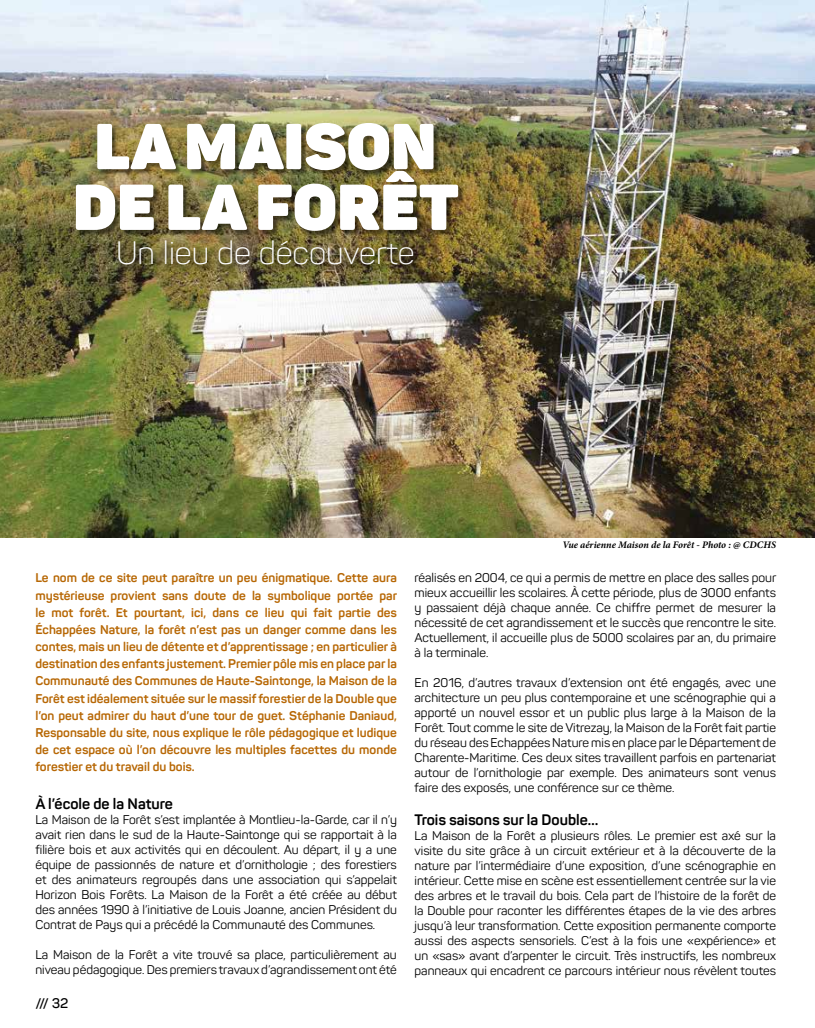
<style>
.page{position:relative;width:815px;height:1028px;background:#fff}
.page>*{position:absolute;margin:0;border:0;box-sizing:border-box;transform-origin:0 0}
.t1{font:900 63.75px/60.6px "Panton";letter-spacing:.01em;color:#fff;text-align:center}
.t2{font:300 32px "Panton";color:#fff}
.t3{font:700 15px "Panton";color:#000}
.t4{font:600 13.75px "Panton";color:#000}
.t5{font:12.5px/15px "Panton";color:#000;text-align:justify}
.t6{font:700 12.5px/17.2px "Panton";color:#b76704;text-align:justify}
.t7{font:italic 700 10px "Minion Pro";color:#000}
</style>
<div class="page">
<img style="left:0;top:0;width:815px;height:537px">
<svg style="left:116px;top:238px;width:304px;height:34px;background:#695e34"></svg>
<div style="left:77px;top:124px;width:388px;height:114px;background:#000;opacity:.48"></div>
<h1 class="t1" style="left:73px;top:115px;width:387px">LA MAISON<br>DE LA FORÊT</h1>
<h2 class="t2" style="left:116px;top:234px;width:300px">Un lieu de découverte</h2>
<p class="t7" style="left:562px;top:538px;width:215px">Vue aérienne Maison de la Forêt - Photo : @ CDCHS</p>
<p class="t6" style="left:35px;top:569px;width:363px">Le nom de ce site peut paraître un peu énigmatique. Cette aura mystérieuse provient sans doute de la symbolique portée par le mot forêt. Et pourtant, ici, dans ce lieu qui fait partie des Échappées Nature, la forêt n’est pas un danger comme dans les contes, mais un lieu de détente et d’apprentissage ; en particulier à destination des enfants justement. Premier pôle mis en place par la Communauté des Communes de Haute-Saintonge, la Maison de la Forêt est idéalement située sur le massif forestier de la Double que l’on peut admirer du haut d’une tour de guet. Stéphanie Daniaud, Responsable du site, nous explique le rôle pédagogique et ludique de cet espace où l’on découvre les multiples facettes du monde forestier et du travail du bois.</p>
<p class="t3" style="left:35px;top:794px;width:139px">À l’école de la Nature</p>
<p class="t5" style="left:35px;top:812px;width:363px">La Maison de la Forêt s’est implantée à Montlieu-la-Garde, car il n’y avait rien dans le sud de la Haute-Saintonge qui se rapportait à la filière bois et aux activités qui en découlent. Au départ, il y a une équipe de passionnés de nature et d’ornithologie ; des forestiers et des animateurs regroupés dans une association qui s’appelait Horizon Bois Forêts. La Maison de la Forêt a été créée au début des années 1990 à l’initiative de Louis Joanne, ancien Président du Contrat de Pays qui a précédé la Communauté des Communes.</p>
<p class="t5" style="left:35px;top:947px;width:363px">La Maison de la Forêt a vite trouvé sa place, particulièrement au niveau pédagogique. Des premiers travaux d’agrandissement ont été</p>
<p class="t4" style="left:35px;top:995px;width:34px">/// 3 2</p>
<p class="t5" style="left:415px;top:570px;width:363px">réalisés en 2004, ce qui a permis de mettre en place des salles pour mieux accueillir les scolaires. À cette période, plus de 3000 enfants y passaient déjà chaque année. Ce chiffre permet de mesurer la nécessité de cet agrandissement et le succès que rencontre le site.<br>Actuellement, il accueille plus de 5000 scolaires par an, du primaire à la terminale.</p>
<p class="t5" style="left:415px;top:675px;width:363px">En 2016, d’autres travaux d’extension ont été engagés, avec une architecture un peu plus contemporaine et une scénographie qui a apporté un nouvel essor et un public plus large à la Maison de la Forêt. Tout comme le site de Vitrezay, la Maison de la Forêt fait partie du réseau des Echappées Nature mis en place par le Département de Charente-Maritime. Ces deux sites travaillent parfois en partenariat autour de l’ornithologie par exemple. Des animateurs sont venus faire des exposés, une conférence sur ce thème.</p>
<p class="t3" style="left:415px;top:810px;width:185px">Trois saisons sur la Double…</p>
<p class="t5" style="left:415px;top:828px;width:363px">La Maison de la Forêt a plusieurs rôles. Le premier est axé sur la visite du site grâce à un circuit extérieur et à la découverte de la nature par l’intermédiaire d’une exposition, d’une scénographie en intérieur. Cette mise en scène est essentiellement centrée sur la vie des arbres et le travail du bois. Cela part de l’histoire de la forêt de la Double pour raconter les différentes étapes de la vie des arbres jusqu’à leur transformation. Cette exposition permanente comporte aussi des aspects sensoriels. C’est à la fois une «expérience» et un «sas» avant d’arpenter le circuit. Très instructifs, les nombreux panneaux qui encadrent ce parcours intérieur nous révèlent toutes</p>
</div>
